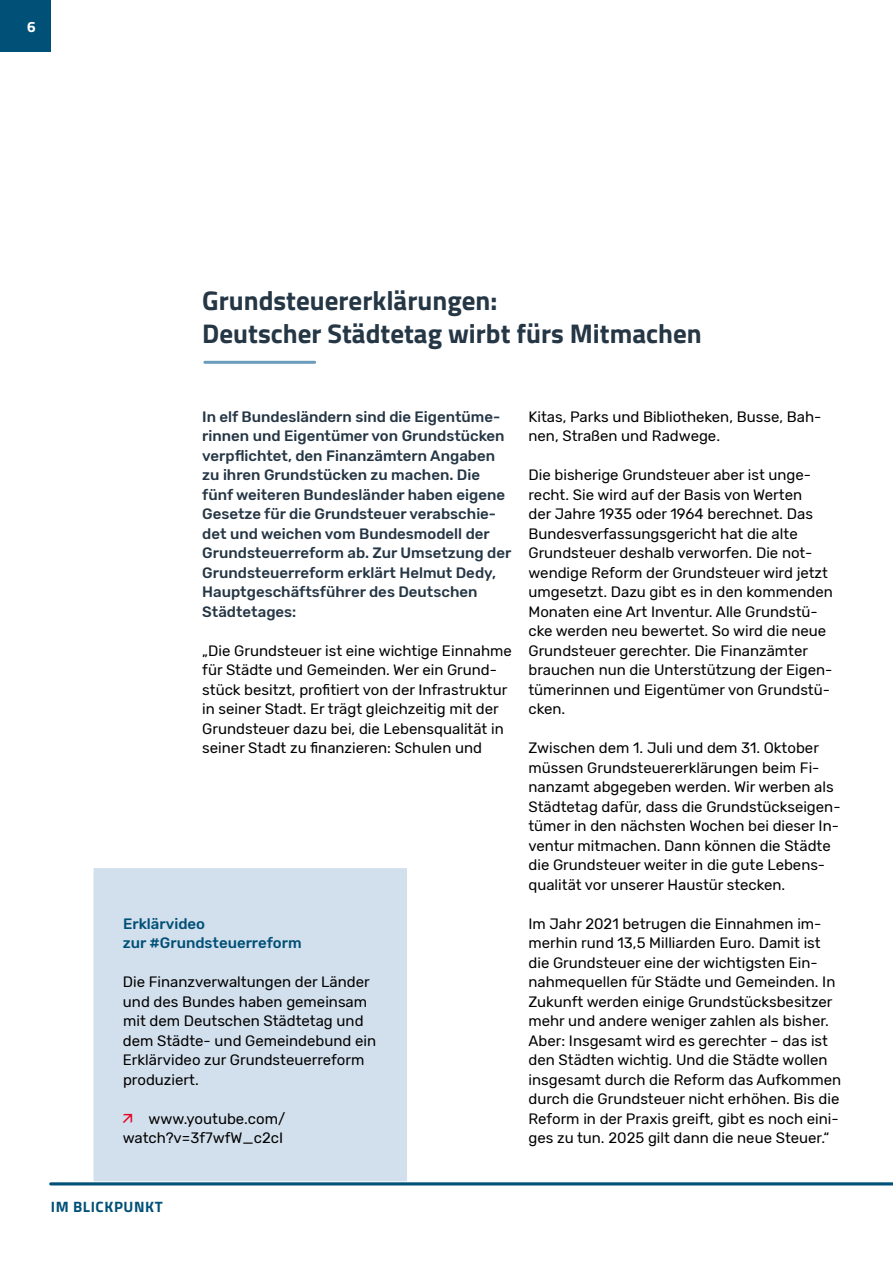
<style>
.page{position:relative;width:893px;height:1263px;background:#fff}
.page>*{position:absolute;margin:0;border:0;box-sizing:border-box;transform-origin:0 0}
.t1{font:700 27px/32.4px "Titillium Web";color:#253645}
.t2{font:15px/19.5px "Rubik";color:#000}
.t3{font:500 15px/19.5px "Rubik";color:#253645}
.t4{font:500 15px/19.5px "Rubik";color:#005077}
.t5{font:700 15px "Titillium Web";letter-spacing:.04em;color:#005077}
.t6{font:700 15px "Titillium Web";color:#fff}
</style>
<div class="page">
<div style="left:0;top:0;width:51px;height:51px;background:#005077"></div>
<hr style="left:205px;top:361px;width:110px;height:3px;background:#6c9cbb">
<svg style="left:49px;top:1181px;width:844px;height:5px;background:#5c8fa8"></svg>
<div style="left:94px;top:868px;width:313px;height:313px;background:#d2dfec"></div>
<svg style="left:123px;top:1113px;width:25px;height:12px"></svg>
<p class="t6" style="left:27px;top:16px;width:10px">6</p>
<h1 class="t1" style="left:202px;top:283px;width:501px">Grundsteuererklärungen:<br>Deutscher Städtetag wirbt fürs Mitmachen</h1>
<p class="t3" style="left:202px;top:407px;width:311px">In elf Bundesländern sind die Eigentüme&shy;rinnen und Eigentümer von Grundstücken verpflichtet, den Finanzämtern Angaben zu ihren Grundstücken zu machen. Die fünf weiteren Bundesländer haben eigene Gesetze für die Grundsteuer verabschie&shy;det und weichen vom Bundesmodell der Grundsteuerreform ab. Zur Umsetzung der Grundsteuerreform erklärt Helmut Dedy, Hauptgeschäftsführer des Deutschen Städtetages:</p>
<p class="t2" style="left:202px;top:641px;width:311px">„Die Grundsteuer ist eine wichtige Einnahme für Städte und Gemeinden. Wer ein Grund&shy;stück besitzt, profitiert von der Infrastruktur in seiner Stadt. Er trägt gleichzeitig mit der Grundsteuer dazu bei, die Lebensqualität in seiner Stadt zu finanzieren: Schulen und</p>
<p class="t4" style="left:123px;top:914px;width:180px">Erklärvideo<br>zur #Grundsteuerreform</p>
<p class="t2" style="left:123px;top:972px;width:255px">Die Finanzverwaltungen der Länder und des Bundes haben gemeinsam mit dem Deutschen Städtetag und dem Städte- und Gemeindebund ein<br>Erklärvideo zur Grundsteuerreform produziert.</p>
<p class="t2" style="left:123px;top:1109px;width:164px;text-align:right">www.youtube.com/ watch?v=3f7wfW_c2cI</p>
<p class="t2" style="left:528px;top:407px;width:294px">Kitas, Parks und Bibliotheken, Busse, Bah&shy;nen, Straßen und Radwege.</p>
<p class="t2" style="left:528px;top:465px;width:306px">Die bisherige Grundsteuer aber ist unge&shy;recht. Sie wird auf der Basis von Werten<br>der Jahre 1935 oder 1964 berechnet. Das Bundesverfassungsgericht hat die alte Grundsteuer deshalb verworfen. Die not&shy;wendige Reform der Grundsteuer wird jetzt umgesetzt. Dazu gibt es in den kommenden Monaten eine Art Inventur. Alle Grundstü&shy;cke werden neu bewertet. So wird die neue Grundsteuer gerechter. Die Finanzämter brauchen nun die Unterstützung der Eigen&shy;tümerinnen und Eigentümer von Grundstü&shy;cken.</p>
<p class="t2" style="left:528px;top:738px;width:314px">Zwischen dem 1. Juli und dem 31. Oktober müssen Grundsteuererklärungen beim Fi&shy;nanzamt abgegeben werden. Wir werben als Städtetag dafür, dass die Grundstückseigen&shy;tümer in den nächsten Wochen bei dieser In&shy;ventur mitmachen. Dann können die Städte die Grundsteuer weiter in die gute Lebens&shy;qualität vor unserer Haustür stecken.</p>
<p class="t2" style="left:528px;top:914px;width:314px">Im Jahr 2021 betrugen die Einnahmen im&shy;merhin rund 13,5 Milliarden Euro. Damit ist die Grundsteuer eine der wichtigsten Ein&shy;nahmequellen für Städte und Gemeinden. In Zukunft werden einige Grundstücksbesitzer mehr und andere weniger zahlen als bisher.<br>Aber: Insgesamt wird es gerechter – das ist den Städten wichtig. Und die Städte wollen insgesamt durch die Reform das Aufkommen durch die Grundsteuer nicht erhöhen. Bis die Reform in der Praxis greift, gibt es noch eini&shy;ges zu tun. 2025 gilt dann die neue Steuer.“</p>
<p class="t5" style="left:51px;top:1195px;width:114px">IM BLICKPUNKT</p>
</div>
